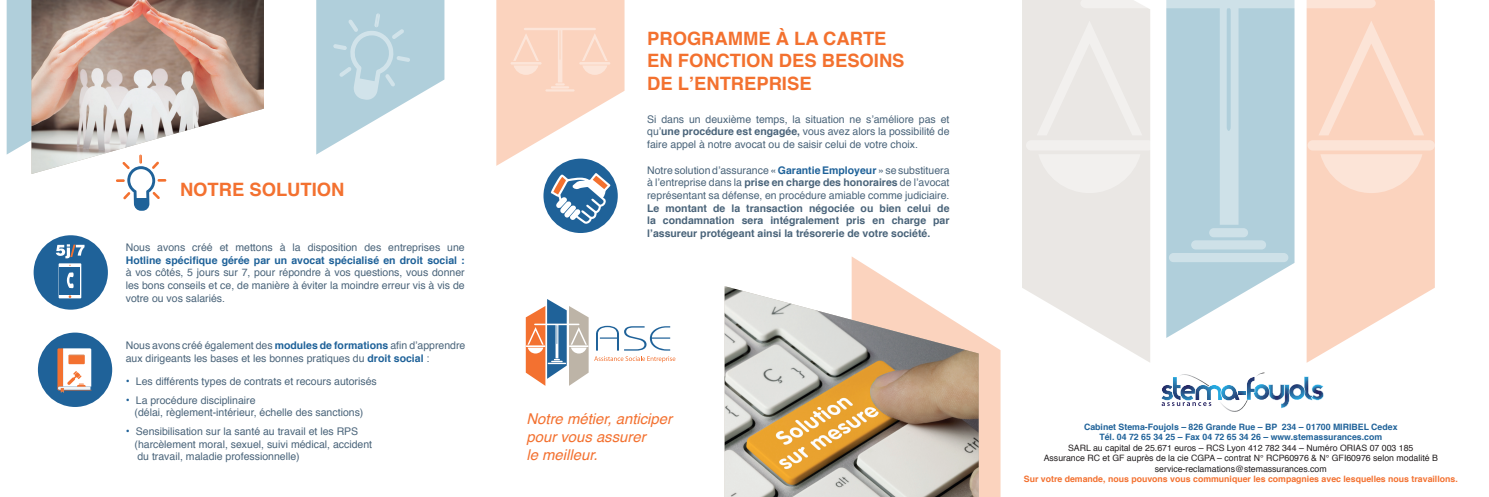
<style>
.page{position:relative;width:1489px;height:497px;background:#fff}
.page>*{position:absolute;margin:0;border:0;box-sizing:border-box;transform-origin:0 0}
.t1{font:700 18.38px "Helvetica";color:#f3712f}
.t2{font:700 18.38px "Helvetica";color:#f37130}
.t3{font:italic 14.88px/17.8px "Helvetica";color:#f37130}
.t4{font:10.5px/12.6px "Helvetica";color:#4a647a;text-align:justify}
.t5{font:700 10.5px/12.6px "Helvetica";color:#4a647a;text-align:justify}
.t6{font:700 10.5px "Helvetica";color:#1f6299}
.t7{font:8.75px/10.5px "Helvetica";color:#231f20;text-align:center}
.t8{font:700 8.75px/10.5px "Helvetica";color:#1f6299;text-align:center}
.t9{font:700 8.75px "Helvetica";color:#f37130}
.s1{font-weight:700;color:#1f6299}
.s2{font-weight:700;font-size:11.38px;color:#1f6299}
.s3{font-weight:700}
</style>
<div class="page">
<svg style="left:851px;top:257px;width:149px;height:239px"></svg>
<div style="left:34px;top:235px;width:74px;height:74px;background:#1f6299;border-radius:50%"></div>
<div style="left:38px;top:332px;width:74px;height:74px;background:#1f6299;border-radius:50%"></div>
<div style="left:543px;top:158px;width:74px;height:75px;background:#1f6299;border-radius:50%"></div>
<svg style="left:59px;top:263px;width:22px;height:35px"></svg>
<div style="left:60px;top:267px;width:20px;height:27px;background:#1f6299"></div>
<svg style="left:67px;top:272px;width:7px;height:16px"></svg>
<svg style="left:56px;top:244px;width:28px;height:14px"></svg>
<svg style="left:57px;top:348px;width:34px;height:44px"></svg>
<svg style="left:526px;top:299px;width:62px;height:86px"></svg>
<svg style="left:594px;top:325px;width:81px;height:37px"></svg>
<img style="left:166px;top:0;width:98px;height:136px">
<img style="left:724px;top:286px;width:254px;height:210px">
<svg style="left:7px;top:0;width:159px;height:210px"></svg>
<svg style="left:316px;top:0;width:128px;height:154px"></svg>
<svg style="left:496px;top:0;width:128px;height:166px"></svg>
<svg style="left:550px;top:173px;width:60px;height:50px"></svg>
<svg style="left:1306px;top:0;width:128px;height:362px;fill:#fbd3be"></svg>
<svg style="left:1022px;top:0;width:128px;height:362px;fill:#eae7e4"></svg>
<svg style="left:1166px;top:224px;width:128px;height:113px;fill:#b0cfdb"></svg>
<div style="left:1209px;top:228px;width:38px;height:9px;background:#cee1e8;border-radius:5px"></div>
<div style="left:1191px;top:240px;width:74px;height:9px;background:#cee1e8;border-radius:5px"></div>
<div style="left:1168px;top:253px;width:120px;height:9px;background:#cee1e8;border-radius:5px"></div>
<div style="left:1025px;top:140px;width:128px;height:10px;background:#f2f0ee;border-radius:5px"></div>
<div style="left:1307px;top:140px;width:127px;height:10px;background:#fce4d7;border-radius:5px"></div>
<svg style="left:1036px;top:0;width:387px;height:224px;background:#dfdddb"></svg>
<svg style="left:1161px;top:372px;width:162px;height:40px"></svg>
<h1 class="t2" style="left:180px;top:174px;width:27px">Notre</h1>
<h1 class="t2" style="left:249px;top:174px;width:14px">sol</h1>
<h1 class="t2" style="left:287px;top:174px;width:25px">ution</h1>
<p class="t4" style="left:126px;top:241px;width:340px">Nous avons créé et mettons à la disposition des entreprises une</p>
<p class="t6" style="left:126px;top:251px;width:340px">Hotline spécifique gérée par un avocat spécialisé en droit social :</p>
<p class="t4" style="left:126px;top:266px;width:340px">à vos côtés, 5 jours sur 7, pour répondre à vos questions, vous donner les bons conseils et ce, de manière à éviter la moindre erreur vis à vis de votre ou vos salariés.</p>
<p class="t4" style="left:126px;top:339px;width:341px">Nous avons créé également des <span class="s1">modules de formations</span> afin d’apprendre aux dirigeants les bases et les bonnes pratiques du <span class="s1">droit social</span> :</p>
<p class="t4" style="left:126px;top:375px;width:252px"><span class="s2">•</span> Les différents types de contrats et recours autorisés</p>
<p class="t4" style="left:134px;top:393px;width:230px;text-indent:-9px"><span class="s2">•</span> La procédure disciplinaire<br>(délai, règlement-intérieur, échelle des sanctions)</p>
<p class="t4" style="left:134px;top:425px;width:239px;text-align:left;text-indent:-9px"><span class="s2">•</span> Sensibilisation sur la santé au travail et les RPS (harcèlement moral, sexuel, suivi médical, accident du travail, maladie professionnelle)</p>
<h1 class="t1" style="left:647px;top:24px;width:27px">Programme</h1>
<h1 class="t1" style="left:775px;top:24px;width:61px">à la carte</h1>
<h1 class="t1" style="left:647px;top:46px;width:55px">en fonction</h1>
<h1 class="t1" style="left:779px;top:46px;width:13px">des</h1>
<h1 class="t1" style="left:821px;top:46px;width:26px">besoins</h1>
<h1 class="t1" style="left:647px;top:68px;width:60px">de l’entreprise</h1>
<p class="t4" style="left:647px;top:113px;width:304px">Si dans un deuxième temps, la situation ne s’améliore pas et qu’<span class="s3">une procédure est engagée,</span> vous avez alors la possibilité de faire appel à notre avocat ou de saisir celui de votre choix.</p>
<p class="t4" style="left:647px;top:164px;width:304px">Notre solution d’assurance « <span class="s1">Garantie Employeur</span> » se substituera à l’entreprise dans la <span class="s3">prise en charge des honoraires</span> de l’avocat représentant sa défense, en procédure amiable comme judiciaire.</p>
<p class="t5" style="left:647px;top:201px;width:304px">Le montant de la transaction négociée ou bien celui de la condamnation sera intégralement pris en charge par l’assureur protégeant ainsi la trésorerie de votre société.</p>
<h2 class="t3" style="left:526px;top:410px;width:147px">Notre métier, anticiper pour vous assurer<br>le meilleur.</h2>
<p class="t8" style="left:1083px;top:420px;width:315px">Cabinet Stema-Foujols – 826 Grande Rue – BP 234 – 01700 MIRIBEL Cedex<br>Tél. 04 72 65 34 25 – Fax 04 72 65 34 26 – www.stemassurances.com</p>
<p class="t7" style="left:1043px;top:442px;width:395px">SARL au capital de 25.671 euros – RCS Lyon 412 782 344 – Numéro ORIAS 07 003 185<br>Assurance RC et GF auprès de la cie CGPA – contrat N° RCP60976 &amp; N° GFI60976 selon modalité B service-reclamations@stemassurances.com</p>
<p class="t9" style="left:1023px;top:471px;width:435px">Sur votre demande, nous pouvons vous communiquer les compagnies avec lesquelles nous travaillons.</p>
</div>
